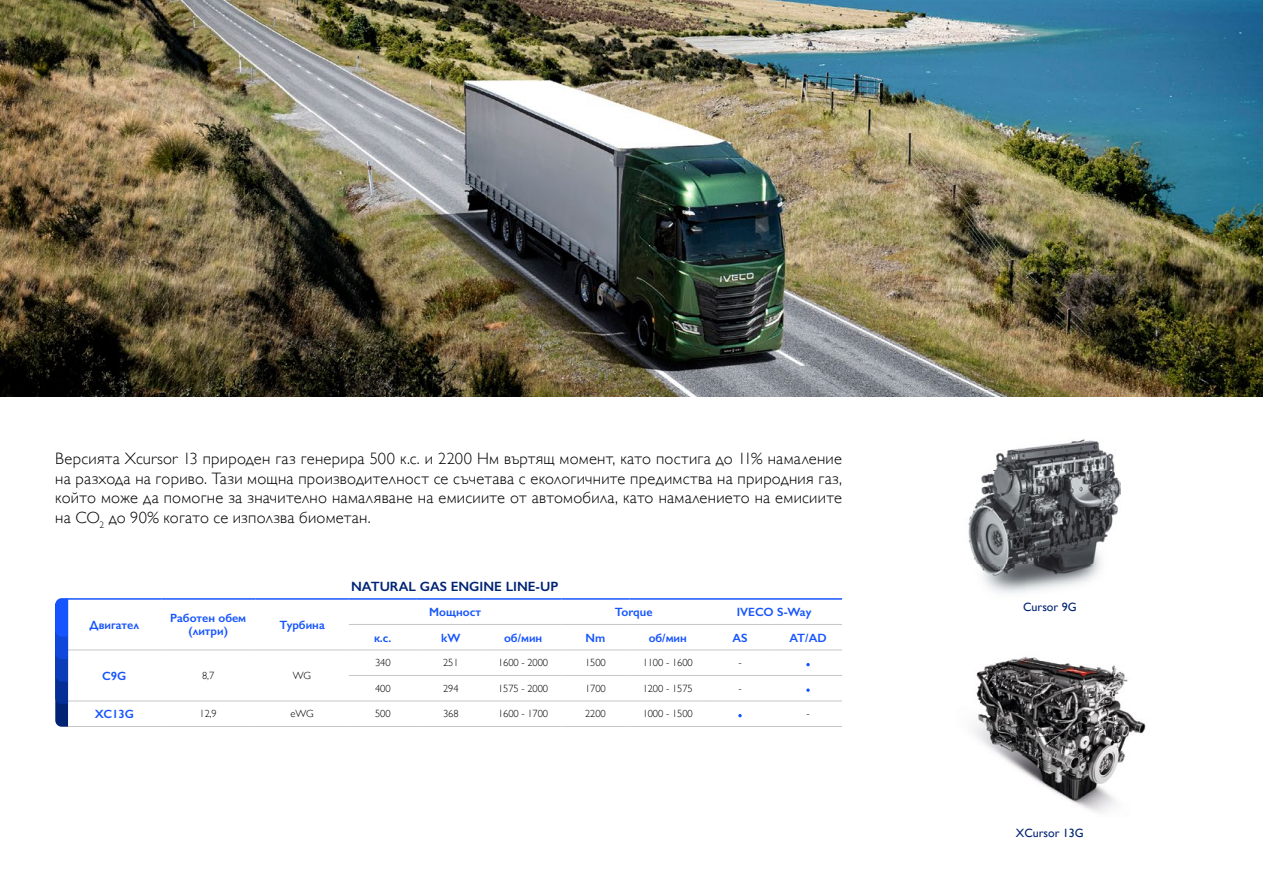
<style>
.page{position:relative;width:1263px;height:893px;background:#fff}
.page>*{position:absolute;margin:0;border:0;box-sizing:border-box;transform-origin:0 0}
.t1{font:300 16.5px/19.5px "Gill Sans";letter-spacing:.015em;color:#000;text-align:justify}
.t2{font:600 13.5px "Gill Sans";color:#002373}
.t3{font:600 12px/12.8px "Gill Sans";color:#1554ff;text-align:center}
.t4{font:12px "Gill Sans";color:#002373}
.t5{font:300 10.5px "Gill Sans";letter-spacing:-.01em;color:#000}
</style>
<div class="page">
<img style="left:974px;top:656px;width:172px;height:156px">
<img style="left:968px;top:439px;width:153px;height:154px">
<img style="left:0;top:0;width:1263px;height:397px">
<hr style="left:349px;top:598px;width:68px;height:2px;background:#1554ff">
<hr style="left:417px;top:598px;width:68px;height:2px;background:#1554ff">
<hr style="left:485px;top:598px;width:76px;height:2px;background:#1554ff">
<hr style="left:255px;top:598px;width:94px;height:2px;background:#1554ff">
<hr style="left:255px;top:650px;width:94px;height:1px;background:#c6c6c6">
<hr style="left:67px;top:650px;width:94px;height:1px;background:#c6c6c6">
<hr style="left:161px;top:650px;width:94px;height:1px;background:#c6c6c6">
<hr style="left:349px;top:650px;width:68px;height:1px;background:#c6c6c6">
<hr style="left:417px;top:650px;width:68px;height:1px;background:#c6c6c6">
<hr style="left:349px;top:675px;width:68px;height:1px;background:#c6c6c6">
<hr style="left:417px;top:675px;width:68px;height:1px;background:#c6c6c6">
<hr style="left:67px;top:701px;width:94px;height:1px;background:#c6c6c6">
<hr style="left:67px;top:726px;width:94px;height:1px;background:#c6c6c6">
<hr style="left:161px;top:701px;width:94px;height:1px;background:#c6c6c6">
<hr style="left:349px;top:701px;width:68px;height:1px;background:#c6c6c6">
<hr style="left:417px;top:701px;width:68px;height:1px;background:#c6c6c6">
<hr style="left:161px;top:726px;width:94px;height:1px;background:#c6c6c6">
<hr style="left:349px;top:726px;width:68px;height:1px;background:#c6c6c6">
<hr style="left:417px;top:726px;width:68px;height:1px;background:#c6c6c6">
<hr style="left:349px;top:624px;width:68px;height:1px;background:#c6c6c6">
<hr style="left:417px;top:624px;width:68px;height:1px;background:#c6c6c6">
<hr style="left:485px;top:624px;width:76px;height:1px;background:#c6c6c6">
<hr style="left:561px;top:624px;width:68px;height:1px;background:#c6c6c6">
<hr style="left:629px;top:624px;width:77px;height:1px;background:#c6c6c6">
<hr style="left:706px;top:624px;width:68px;height:1px;background:#c6c6c6">
<hr style="left:774px;top:624px;width:68px;height:1px;background:#c6c6c6">
<hr style="left:67px;top:598px;width:94px;height:2px;background:#1554ff">
<hr style="left:161px;top:598px;width:94px;height:2px;background:#1554ff">
<hr style="left:561px;top:598px;width:68px;height:2px;background:#1554ff">
<hr style="left:629px;top:598px;width:77px;height:2px;background:#1554ff">
<hr style="left:706px;top:598px;width:68px;height:2px;background:#1554ff">
<hr style="left:774px;top:598px;width:68px;height:2px;background:#1554ff">
<hr style="left:485px;top:650px;width:76px;height:1px;background:#c6c6c6">
<hr style="left:561px;top:650px;width:68px;height:1px;background:#c6c6c6">
<hr style="left:629px;top:650px;width:77px;height:1px;background:#c6c6c6">
<hr style="left:706px;top:650px;width:68px;height:1px;background:#c6c6c6">
<hr style="left:774px;top:650px;width:68px;height:1px;background:#c6c6c6">
<hr style="left:485px;top:675px;width:76px;height:1px;background:#c6c6c6">
<hr style="left:561px;top:675px;width:68px;height:1px;background:#c6c6c6">
<hr style="left:629px;top:675px;width:77px;height:1px;background:#c6c6c6">
<hr style="left:706px;top:675px;width:68px;height:1px;background:#c6c6c6">
<hr style="left:774px;top:675px;width:68px;height:1px;background:#c6c6c6">
<hr style="left:485px;top:701px;width:76px;height:1px;background:#c6c6c6">
<hr style="left:485px;top:726px;width:76px;height:1px;background:#c6c6c6">
<hr style="left:561px;top:701px;width:68px;height:1px;background:#c6c6c6">
<hr style="left:561px;top:726px;width:68px;height:1px;background:#c6c6c6">
<hr style="left:629px;top:701px;width:77px;height:1px;background:#c6c6c6">
<hr style="left:629px;top:726px;width:77px;height:1px;background:#c6c6c6">
<hr style="left:255px;top:701px;width:94px;height:1px;background:#c6c6c6">
<hr style="left:255px;top:726px;width:94px;height:1px;background:#c6c6c6">
<hr style="left:706px;top:701px;width:68px;height:1px;background:#c6c6c6">
<hr style="left:706px;top:726px;width:68px;height:1px;background:#c6c6c6">
<hr style="left:774px;top:701px;width:68px;height:1px;background:#c6c6c6">
<hr style="left:774px;top:726px;width:68px;height:1px;background:#c6c6c6">
<svg style="left:806px;top:663px;width:4px;height:3px"></svg>
<svg style="left:806px;top:688px;width:4px;height:4px"></svg>
<svg style="left:738px;top:714px;width:4px;height:3px"></svg>
<svg style="left:55px;top:598px;width:13px;height:129px"></svg>
<p class="t1" style="left:55px;top:448px;width:788px">Версията Xcursor 13 природен газ генерира 500 к.с. и 2200 Нм въртящ момент, като постига до 11% намаление на разхода на гориво. Тази мощна производителност се съчетава с екологичните предимства на природния газ, който може да помогне за значително намаляване на емисиите от автомобила, като намалението на емисиите на CO<sub>2</sub> до 90% когато се използва биометан.</p>
<p class="t3" style="left:90px;top:618px;width:51px">Двигател</p>
<p class="t3" style="left:170px;top:612px;width:77px">Работен обем (литри)</p>
<p class="t3" style="left:279px;top:618px;width:47px">Турбина</p>
<p class="t3" style="left:102px;top:669px;width:26px">C9G</p>
<p class="t5" style="left:202px;top:667px;width:14px">8,7</p>
<p class="t5" style="left:293px;top:667px;width:20px">WG</p>
<p class="t2" style="left:351px;top:578px;width:209px">NATURAL GAS ENGINE LINE-UP</p>
<p class="t3" style="left:429px;top:605px;width:53px">Мощност</p>
<p class="t3" style="left:615px;top:607px;width:39px">Torque</p>
<p class="t3" style="left:737px;top:605px;width:76px">IVECO S-Way</p>
<p class="t3" style="left:374px;top:631px;width:19px">к.с.</p>
<p class="t3" style="left:441px;top:632px;width:21px">kW</p>
<p class="t3" style="left:504px;top:631px;width:40px">об/мин</p>
<p class="t3" style="left:586px;top:632px;width:21px">Nm</p>
<p class="t3" style="left:649px;top:631px;width:40px">об/мин</p>
<p class="t3" style="left:732px;top:632px;width:17px">AS</p>
<p class="t3" style="left:789px;top:631px;width:39px">AT/AD</p>
<p class="t5" style="left:375px;top:655px;width:17px">340</p>
<p class="t5" style="left:443px;top:655px;width:17px">251</p>
<p class="t5" style="left:498px;top:655px;width:52px">1600 - 2000</p>
<p class="t5" style="left:585px;top:655px;width:22px">1500</p>
<p class="t5" style="left:643px;top:655px;width:52px">1100 - 1600</p>
<p class="t5" style="left:738px;top:655px;width:5px">-</p>
<p class="t5" style="left:375px;top:680px;width:17px">400</p>
<p class="t5" style="left:443px;top:680px;width:17px">294</p>
<p class="t5" style="left:498px;top:680px;width:52px">1575 - 2000</p>
<p class="t5" style="left:585px;top:680px;width:22px">1700</p>
<p class="t5" style="left:643px;top:680px;width:52px">1200 - 1575</p>
<p class="t5" style="left:738px;top:680px;width:5px">-</p>
<p class="t3" style="left:95px;top:708px;width:41px">XC13G</p>
<p class="t5" style="left:200px;top:706px;width:19px">12,9</p>
<p class="t5" style="left:290px;top:706px;width:25px">eWG</p>
<p class="t5" style="left:375px;top:706px;width:17px">500</p>
<p class="t5" style="left:443px;top:706px;width:17px">368</p>
<p class="t5" style="left:498px;top:706px;width:52px">1600 - 1700</p>
<p class="t5" style="left:585px;top:706px;width:22px">2200</p>
<p class="t5" style="left:643px;top:706px;width:52px">1000 - 1500</p>
<p class="t5" style="left:806px;top:706px;width:5px">-</p>
<p class="t4" style="left:1023px;top:600px;width:55px">Cursor 9G</p>
<p class="t4" style="left:1016px;top:826px;width:69px">XCursor 13G</p>
</div>
